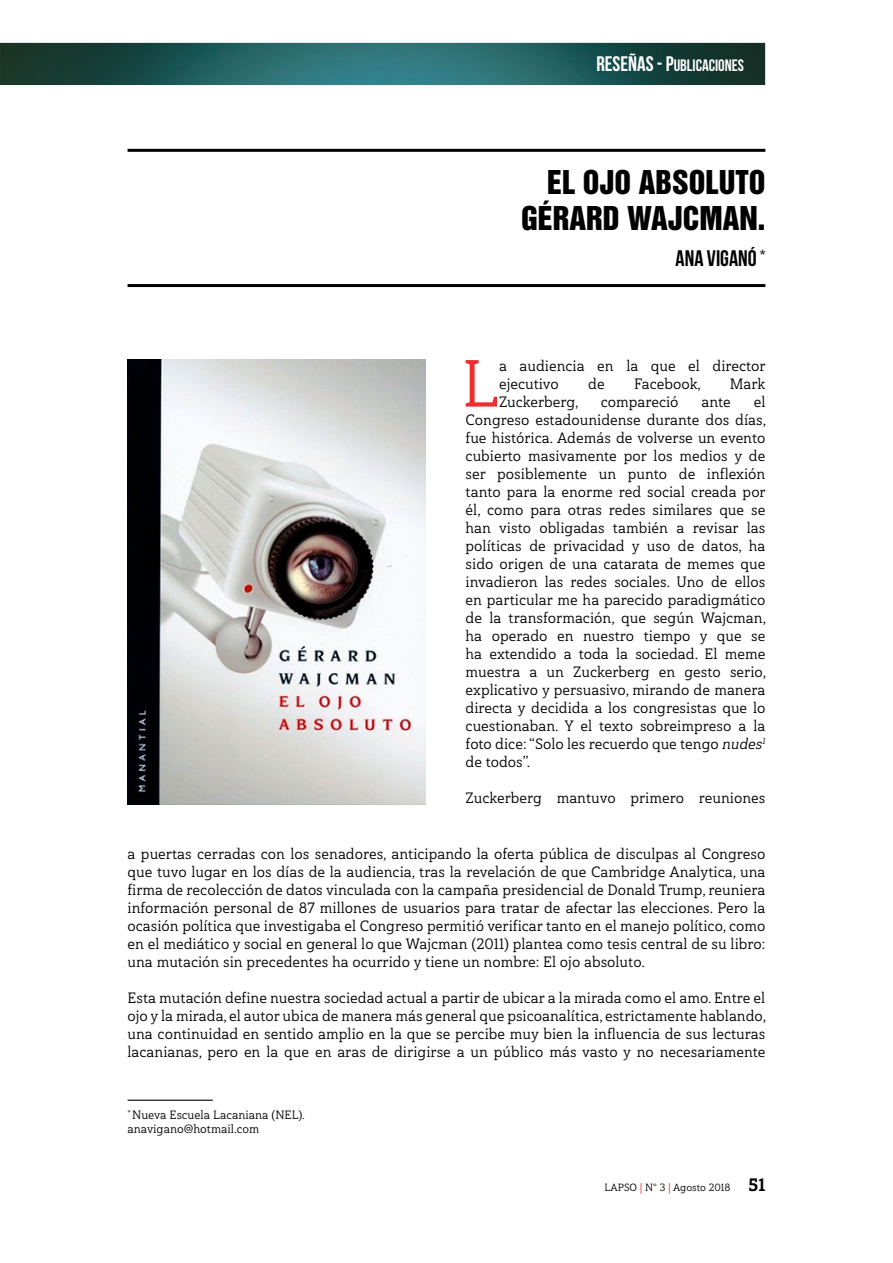
<style>
.page{position:relative;width:893px;height:1263px;background:#fff}
.page>*{position:absolute;margin:0;border:0;box-sizing:border-box;transform-origin:0 0}
.t1{font:66.45px "Haboro Slab Nor Reg";color:#ee2d2f}
.t2{font:30px/36px "Helvetica Inserat LT Std";color:#000;text-align:right}
.t3{font:22.5px "Bebas Neue";color:#000}
.t4{font:16.5px "Bebas Neue";color:#fff}
.t5{font:15px/18px "Haboro Slab Nor Reg";color:#000;text-align:justify}
.t6{font:12px/14.4px "Haboro Slab Nor Reg";color:#000}
.t7{font:10.5px "Haboro Slab Nor Reg";color:#000}
.s1{font-size:21px}
.s2{font-family:"Haboro Slab Nor Reg It"}
.s3{color:#ed1d24}
.s4{font-family:"Haboro Slab Nor Ex B";font-size:18px}
</style>
<div class="page">
<img style="left:0;top:42px;width:766px;height:1059px">
<hr style="left:128px;top:149px;width:637px;height:3px;background:#000">
<hr style="left:128px;top:284px;width:637px;height:3px;background:#000">
<hr style="left:128px;top:1100px;width:85px;height:1px;background:#000">
<img style="left:128px;top:359px;width:297px;height:446px">
<p class="t4" style="left:596px;top:57px;width:149px"><span class="s1">RESEÑAS - P</span>UBLICACIONES</p>
<h2 class="t2" style="left:521px;top:165px;width:246px">EL OJO ABSOLUTO<br>GÉRARD WAJCMAN.</h2>
<h3 class="t3" style="left:676px;top:246px;width:91px">ANA VIGANÓ <sup>*</sup></h3>
<h1 class="t1" style="left:461px;top:341px;width:39px">L</h1>
<p class="t5" style="left:499px;top:356px;width:268px">a audiencia en la que el director ejecutivo</p>
<p class="t5" style="left:588px;top:374px;width:18px">de</p>
<p class="t5" style="left:634px;top:374px;width:68px">Facebook,</p>
<p class="t5" style="left:730px;top:374px;width:37px">Mark</p>
<p class="t5" style="left:466px;top:392px;width:302px;text-indent:288px">el Congreso estadounidense durante dos días, fue histórica. Además de volverse un evento cubierto masivamente por los medios y de ser posiblemente un punto de inflexión tanto para la enorme red social creada por él, como para otras redes similares que se han visto obligadas también a revisar las políticas de privacidad y uso de datos, ha sido origen de una catarata de memes que invadieron las redes sociales. Uno de ellos en particular me ha parecido paradigmático de la transformación, que según Wajcman, ha operado en nuestro tiempo y que se ha extendido a toda la sociedad. El meme muestra a un Zuckerberg en gesto serio, explicativo y persuasivo, mirando de manera directa y decidida a los congresistas que lo cuestionaban. Y el texto sobreimpreso a la foto dice: “Solo les recuerdo que tengo <span class="s2">nudes</span><sup>1 </sup>de todos”.</p>
<p class="t5" style="left:466px;top:788px;width:301px">Zuckerberg mantuvo primero reuniones</p>
<p class="t5" style="left:499px;top:392px;width:81px">Zuckerberg,</p>
<p class="t5" style="left:601px;top:392px;width:79px">compareció</p>
<p class="t5" style="left:701px;top:392px;width:31px">ante</p>
<p class="t5" style="left:128px;top:845px;width:639px">a puertas cerradas con los senadores, anticipando la oferta pública de disculpas al Congreso que tuvo lugar en los días de la audiencia, tras la revelación de que Cambridge Analytica, una firma de recolección de datos vinculada con la campaña presidencial de Donald Trump, reuniera información personal de 87 millones de usuarios para tratar de afectar las elecciones. Pero la ocasión política que investigaba el Congreso permitió verificar tanto en el manejo político, como en el mediático y social en general lo que Wajcman (2011) plantea como tesis central de su libro: una mutación sin precedentes ha ocurrido y tiene un nombre: El ojo absoluto.</p>
<p class="t5" style="left:128px;top:989px;width:640px">Esta mutación define nuestra sociedad actual a partir de ubicar a la mirada como el amo. Entre el ojo y la mirada, el autor ubica de manera más general que psicoanalítica, estrictamente hablando, una continuidad en sentido amplio en la que se percibe muy bien la influencia de sus lecturas lacanianas, pero en la que en aras de dirigirse a un público más vasto y no necesariamente</p>
<p class="t6" style="left:128px;top:1107px;width:179px"><sup>*</sup> Nueva Escuela Lacaniana (NEL). anavigano@hotmail.com</p>
<p class="t7" style="left:605px;top:1181px;width:162px">LAPSO <span class="s3">|</span> N° 3 <span class="s3">|</span> Agosto 2018 <span class="s4">51</span></p>
</div>
